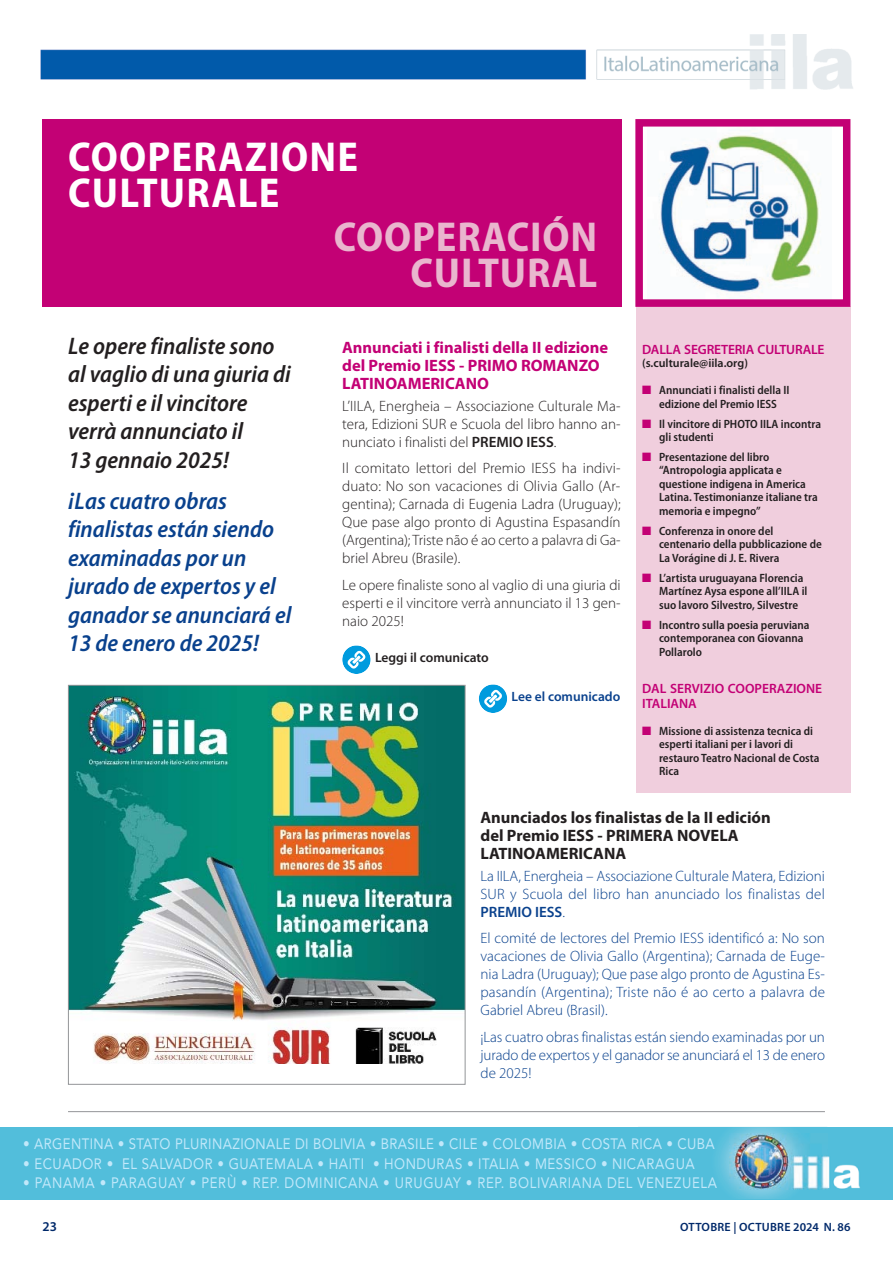
<style>
.page{position:relative;width:893px;height:1263px;background:#fff}
.page>*{position:absolute;margin:0;border:0;box-sizing:border-box;transform-origin:0 0}
.t1{font:700 semi-condensed 42px/36px "Myriad Pro";letter-spacing:.03em;color:#fff}
.t2{font:700 semi-condensed 42px/36px "Myriad Pro";letter-spacing:.02em;color:#e9b6ce;text-align:right}
.t3{font:italic 600 semi-condensed 24px/28.5px "Myriad Pro";color:#09418d}
.t4{font:italic 600 semi-condensed 24px/28.5px "Myriad Pro";color:#231f20}
.t5{font:700 16.5px/18px "Myriad Pro";color:#231f20}
.t6{font:700 16.5px/18px "Myriad Pro";color:#c30175}
.t7{font:300 15px/18px "Myriad Pro";letter-spacing:.005em;color:#09418d;text-align:justify}
.t8{font:300 15px/18px "Myriad Pro";color:#231f20;text-align:justify}
.t9{font:15px "Avenir";letter-spacing:.04em;color:#c1e8fa;scale:.88 1}
.t10{font:600 13.5px/15px "Myriad Pro";color:#c30175}
.t11{font:600 13.5px "Myriad Pro";color:#231f20}
.t12{font:600 13.5px "Myriad Pro";color:#09418d}
.t13{font:600 13.5px "Myriad Pro";color:#00296a}
.t14{font:600 semi-condensed 12px/13.5px "Myriad Pro";color:#231f20}
.t15{font:600 12px "Myriad Pro";letter-spacing:.02em;color:#00296a}
.t16{font:600 12px "Myriad Pro";color:#231f20}
.s1{font-weight:600}
.s2{color:#c30175}
</style>
<div class="page">
<img style="left:40px;top:34px;width:813px;height:56px">
<div style="left:43px;top:119px;width:579px;height:187px;background:#c30175"></div>
<div style="left:1px;top:1127px;width:892px;height:72px;background:#52bedb"></div>
<svg style="left:718px;top:1127px;width:73px;height:72px"></svg>
<img style="left:729px;top:1133px;width:131px;height:57px">
<div style="left:636px;top:306px;width:214px;height:487px;background:#f0cedd"></div>
<img style="left:658px;top:133px;width:163px;height:160px">
<div style="left:635px;top:119px;width:215px;height:188px;border:8px solid #c30175"></div>
<svg style="left:342px;top:645px;width:29px;height:29px"></svg>
<svg style="left:479px;top:684px;width:28px;height:29px"></svg>
<img style="left:70px;top:687px;width:393px;height:376px">
<hr style="left:68px;top:1111px;width:757px;height:1px;background:#939598">
<h1 class="t1" style="left:68px;top:142px;width:292px">COOPERAZIONE<br>CULTURALE</h1>
<h1 class="t2" style="left:334px;top:222px;width:265px">COOPERACIÓN<br>CULTURAL</h1>
<h2 class="t4" style="left:68px;top:333px;width:224px">Le opere finaliste sono al vaglio di una giuria di esperti e il vincitore verrà annunciato il<br>13 gennaio 2025!</h2>
<h2 class="t3" style="left:68px;top:489px;width:225px">¡Las cuatro obras finalistas están siendo examinadas por un jurado de expertos y el ganador se anunciará el<br>13 de enero de 2025!</h2>
<h3 class="t6" style="left:342px;top:339px;width:267px">Annunciati i finalisti della II edizione del Premio IESS - PRIMO ROMANZO<br>LATINOAMERICANO</h3>
<p class="t8" style="left:342px;top:398px;width:280px">L’IILA, Energheia – Associazione Culturale Ma&shy;tera, Edizioni SUR e Scuola del libro hanno an&shy;nunciato i finalisti del <span class="s1">PREMIO IESS</span>.</p>
<p class="t8" style="left:342px;top:460px;width:280px">Il comitato lettori del Premio IESS ha indivi&shy;duato: No son vacaciones di Olivia Gallo (Ar&shy;gentina); Carnada di Eugenia Ladra (Uruguay); Que pase algo pronto di Agustina Espasandín (Argentina); Triste não é ao certo a palavra di Ga&shy;briel Abreu (Brasile).</p>
<p class="t8" style="left:342px;top:577px;width:280px">Le opere finaliste sono al vaglio di una giuria di esperti e il vincitore verrà annunciato il 13 gen&shy;naio 2025!</p>
<p class="t11" style="left:375px;top:653px;width:115px">Leggi il comunicato</p>
<p class="t12" style="left:512px;top:692px;width:110px">Lee el comunicado</p>
<p class="t10" style="left:642px;top:343px;width:184px">DALLA SEGRETERIA CULTURALE</p>
<p class="t16" style="left:642px;top:359px;width:107px">(s.culturale@iila.org)</p>
<p class="t14" style="left:642px;top:384px;width:149px;text-align:center"><span class="s2">■</span> Annunciati i finalisti della II edizione del Premio IESS</p>
<p class="t14" style="left:659px;top:418px;width:163px;text-indent:-17px"><span class="s2">■</span> Il vincitore di PHOTO IILA incontra gli studenti</p>
<p class="t14" style="left:659px;top:451px;width:160px;text-indent:-17px"><span class="s2">■</span> Presentazione del libro “Antropologia applicata e questione indigena in America<br>Latina. Testimonianze italiane tra memoria e impegno”</p>
<p class="t14" style="left:659px;top:525px;width:164px;text-indent:-17px"><span class="s2">■</span> Conferenza in onore del centenario della pubblicazione de<br>La Vorágine di J. E. Rivera</p>
<p class="t14" style="left:659px;top:572px;width:150px;text-indent:-17px"><span class="s2">■</span> L’artista uruguayana Florencia<br>Martínez Aysa espone all’IILA il suo lavoro Silvestro, Silvestre</p>
<p class="t14" style="left:659px;top:619px;width:152px;text-indent:-17px"><span class="s2">■</span> Incontro sulla poesia peruviana contemporanea con Giovanna<br>Pollarolo</p>
<p class="t10" style="left:642px;top:682px;width:182px">DAL SERVIZIO COOPERAZIONE<br>ITALIANA</p>
<p class="t14" style="left:659px;top:725px;width:162px;text-indent:-17px"><span class="s2">■</span> Missione di assistenza tecnica di esperti italiani per i lavori di restauro Teatro Nacional de Costa<br>Rica</p>
<h3 class="t5" style="left:480px;top:809px;width:292px">Anunciados los finalistas de la II edición del Premio IESS - PRIMERA NOVELA<br>LATINOAMERICANA</h3>
<p class="t7" style="left:480px;top:868px;width:346px">La IILA, Energheia – Associazione Culturale Matera, Edizioni SUR y Scuola del libro han anunciado los finalistas del <span class="s1">PREMIO IESS</span>.</p>
<p class="t7" style="left:480px;top:930px;width:346px">El comité de lectores del Premio IESS identificó a: No son vacaciones de Olivia Gallo (Argentina); Carnada de Euge&shy;nia Ladra (Uruguay); Que pase algo pronto de Agustina Es&shy;pasandín (Argentina); Triste não é ao certo a palavra de Gabriel Abreu (Brasil).</p>
<p class="t7" style="left:480px;top:1029px;width:346px">¡Las cuatro obras finalistas están siendo examinadas por un jurado de expertos y el ganador se anunciará el 13 de enero de 2025!</p>
<p class="t9" style="left:23px;top:1132px;width:787px">• ARGENTINA • STATO PLURINAZIONALE DI BOLIVIA • BRASILE • CILE • COLOMBIA • COSTA RICA • CUBA</p>
<p class="t9" style="left:23px;top:1151px;width:765px">• ECUADOR • EL SALVADOR • GUATEMALA • HAITI • HONDURAS • ITALIA • MESSICO • NICARAGUA</p>
<p class="t9" style="left:23px;top:1171px;width:790px">• PANAMA • PARAGUAY • PERÙ • REP. DOMINICANA • URUGUAY • REP. BOLIVARIANA DEL VENEZUELA</p>
<p class="t13" style="left:43px;top:1221px;width:16px">23</p>
<p class="t15" style="left:680px;top:1222px;width:172px">OTTOBRE | OCTUBRE 2024 N. 86</p>
</div>
